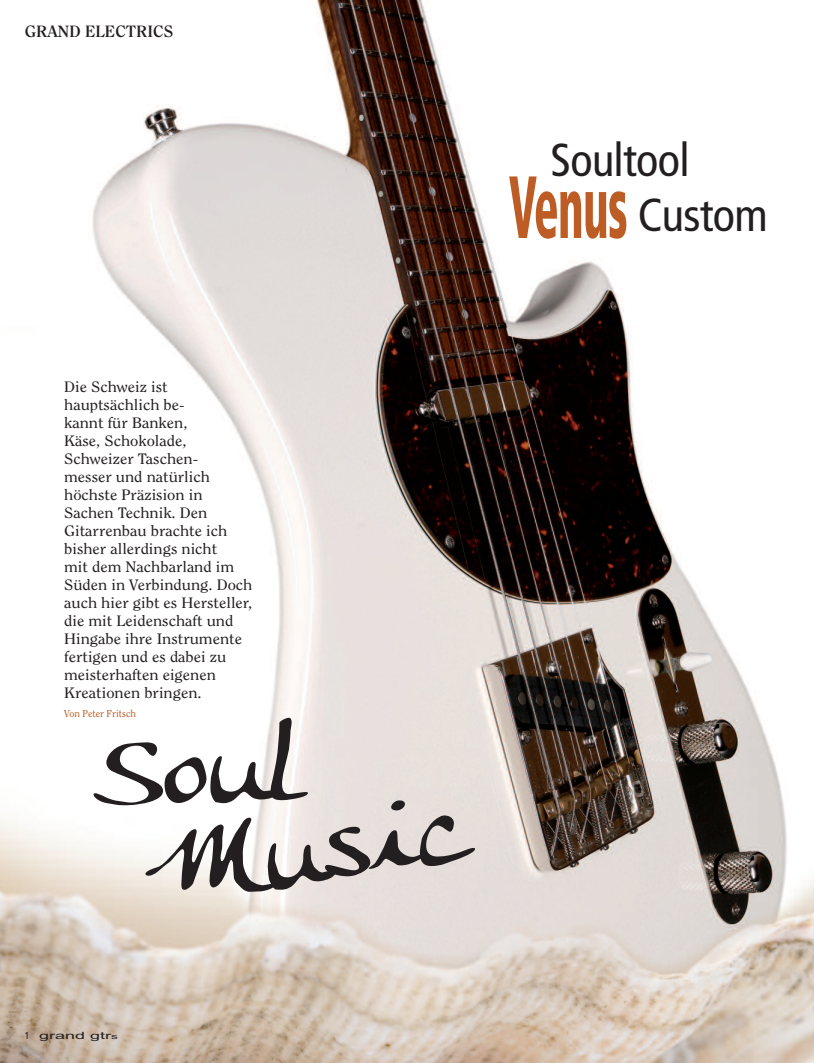
<style>
.page{position:relative;width:815px;height:1063px;background:#fff}
.page>*{position:absolute;margin:0;border:0;box-sizing:border-box;transform-origin:0 0}
.t1{font:100px "Anke Calligraphic FG";color:#231f20;scale:1.1 1}
.t2{font:condensed 46.25px/54.9px "Frutiger LT Std";letter-spacing:-.015em;color:#231f20}
.t3{font:700 16.25px "Clearface Std";color:#231f20;scale:1.05 1}
.t4{font:15px/18px "Clearface Std";color:#231f20;scale:1.1 1}
.t5{font:10px "Clearface Std";color:#bd5d25}
.t6{font:10px "Arial";color:#231f20;scale:1.8 1}
.s1{font-family:"Frutiger LT Std";font-stretch:condensed}
.s2{font-size:7.5px}
</style>
<div class="page">
<img style="left:0;top:0;width:814px;height:1063px">
<svg style="left:509px;top:176px;width:117px;height:63px"></svg>
<p class="t3" style="left:25px;top:22px;width:143px">GRAND ELECTRICS</p>
<p class="t4" style="left:64px;top:378px;width:173px">Die Schweiz ist hauptsächlich be-<br>kannt für Banken,<br>Käse, Schokolade,<br>Schweizer Taschen-<br>messer und natürlich höchste Präzision in<br>Sachen Technik. Den<br>Gitarrenbau brachte ich bisher allerdings nicht<br>mit dem Nachbarland im<br>Süden in Verbindung. Doch auch hier gibt es Hersteller, die mit Leidenschaft und<br>Hingabe ihre Instrumente fertigen und es dabei zu meisterhaften eigenen<br>Kreationen bringen.</p>
<p class="t5" style="left:64px;top:707px;width:73px">Von Peter Fritsch</p>
<h1 class="t1" style="left:91px;top:713px;width:190px;rotate:-2deg">Soul</h1>
<h1 class="t1" style="left:136px;top:819px;width:293px;rotate:-10deg">Music</h1>
<p class="t6" style="left:25px;top:1029px;width:53px"><span class="s1">1</span> grand gtr<span class="s2">s</span></p>
<h2 class="t2" style="left:638px;top:133px;width:132px;text-indent:-87px">Soultool<br>Custom</h2>
</div>
